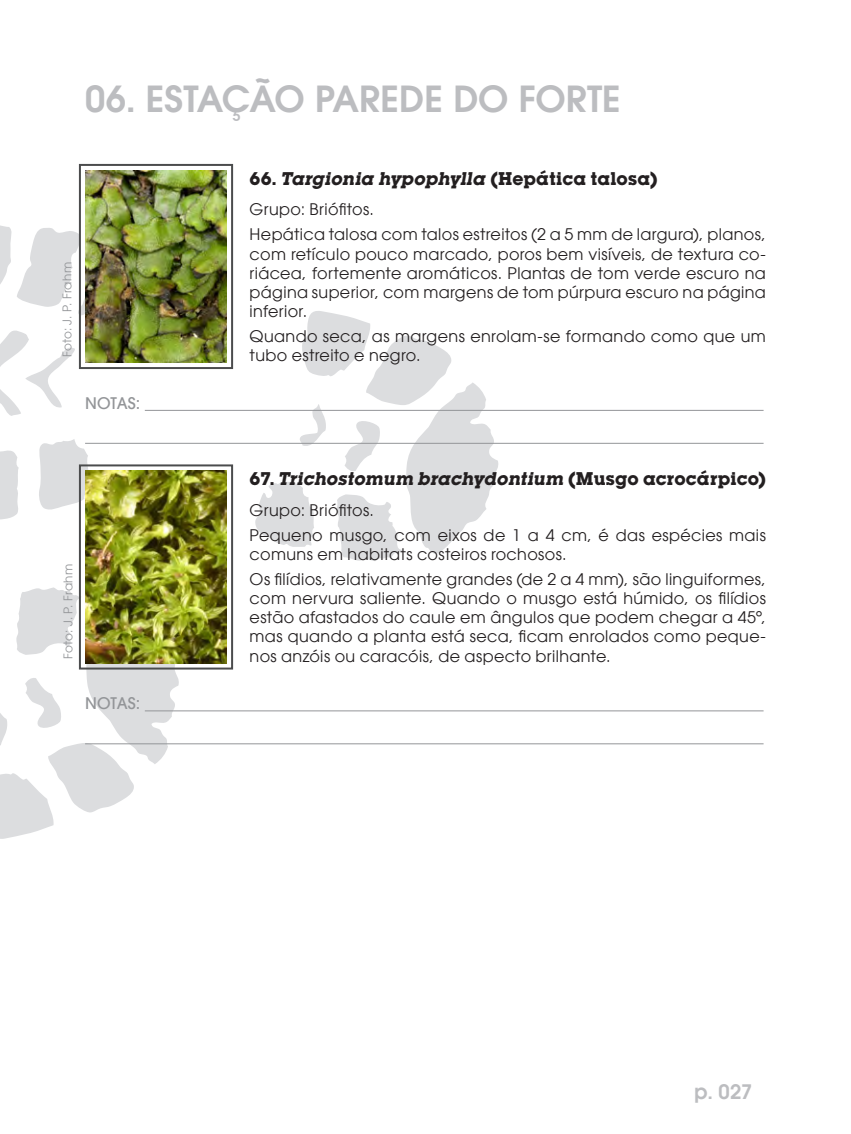
<style>
.page{position:relative;width:851px;height:1134px;background:#fff}
.page>*{position:absolute;margin:0;border:0;box-sizing:border-box;transform-origin:0 0}
.t1{font:600 36px "Avant Garde LT";letter-spacing:-.005em;color:#bcbdc0}
.t2{font:600 20px "Avant Garde LT";color:#bcbdc0}
.t3{font:italic 700 18px "Lubalin Graph Std";letter-spacing:.01em;color:#231f20}
.t4{font:700 18px "Lubalin Graph Std";letter-spacing:.01em;color:#231f20}
.t5{font:16px/19.2px "Avant Garde LT";letter-spacing:.02em;color:#231f20;text-align:justify}
.t6{font:500 16px "Avant Garde LT";color:#939598}
.t7{font:12px "Avant Garde LT";letter-spacing:.01em;color:#939598}
.s1{font-style:italic}
.s2{font-style:normal}
</style>
<div class="page">
<svg style="left:0;top:587px;width:180px;height:252px"></svg>
<svg style="left:0;top:450px;width:19px;height:70px"></svg>
<svg style="left:39px;top:439px;width:50px;height:72px"></svg>
<svg style="left:0;top:330px;width:75px;height:86px"></svg>
<svg style="left:254px;top:311px;width:246px;height:250px"></svg>
<svg style="left:0;top:223px;width:85px;height:99px"></svg>
<div style="left:79px;top:164px;width:154px;height:205px;border:2px solid #4b4c4d"></div>
<div style="left:79px;top:464px;width:154px;height:205px;border:2px solid #4b4c4d"></div>
<img style="left:85px;top:170px;width:142px;height:193px">
<img style="left:85px;top:471px;width:142px;height:192px">
<hr style="left:145px;top:410px;width:618px;height:1px;background:#939598">
<hr style="left:85px;top:443px;width:678px;height:1px;background:#939598">
<hr style="left:145px;top:710px;width:618px;height:1px;background:#939598">
<hr style="left:85px;top:743px;width:678px;height:1px;background:#939598">
<p class="t1" style="left:85px;top:75px;width:537px">06. ESTAÇÃO PAREDE DO FORTE</p>
<p class="t7" style="left:60px;top:357px;width:97px;rotate:-90deg">Foto: J. P. Frahm</p>
<p class="t6" style="left:85px;top:393px;width:57px">NOTAS:</p>
<p class="t4" style="left:249px;top:167px;width:409px">66. <span class="s1">Targionia hypophylla</span> (Hepática talosa)</p>
<p class="t5" style="left:249px;top:200px;width:126px">Grupo: Briófitos.</p>
<p class="t5" style="left:249px;top:225px;width:517px">Hepática talosa com talos estreitos (2 a 5 mm de largura), planos, com retículo pouco marcado, poros bem visíveis, de textura co&shy;riácea, fortemente aromáticos. Plantas de tom verde escuro na página superior, com margens de tom púrpura escuro na página inferior.</p>
<p class="t5" style="left:249px;top:326px;width:517px">Quando seca, as margens enrolam-se formando como que um tubo estreito e negro.</p>
<p class="t7" style="left:61px;top:659px;width:97px;rotate:-90deg">Foto: J. P. Frahm</p>
<p class="t6" style="left:85px;top:693px;width:57px">NOTAS:</p>
<p class="t3" style="left:249px;top:467px;width:517px"><span class="s2">67.</span> Trichostomum brachydontium <span class="s2">(Musgo acrocárpico)</span></p>
<p class="t5" style="left:249px;top:500px;width:126px">Grupo: Briófitos.</p>
<p class="t5" style="left:249px;top:525px;width:517px">Pequeno musgo, com eixos de 1 a 4 cm, é das espécies mais comuns em habitats costeiros rochosos.</p>
<p class="t5" style="left:249px;top:569px;width:517px">Os filídios, relativamente grandes (de 2 a 4 mm), são linguiformes, com nervura saliente. Quando o musgo está húmido, os filídios estão afastados do caule em ângulos que podem chegar a 45º, mas quando a planta está seca, ficam enrolados como peque&shy;nos anzóis ou caracóis, de aspecto brilhante.</p>
<p class="t2" style="left:694px;top:1078px;width:59px">p. 027</p>
</div>
